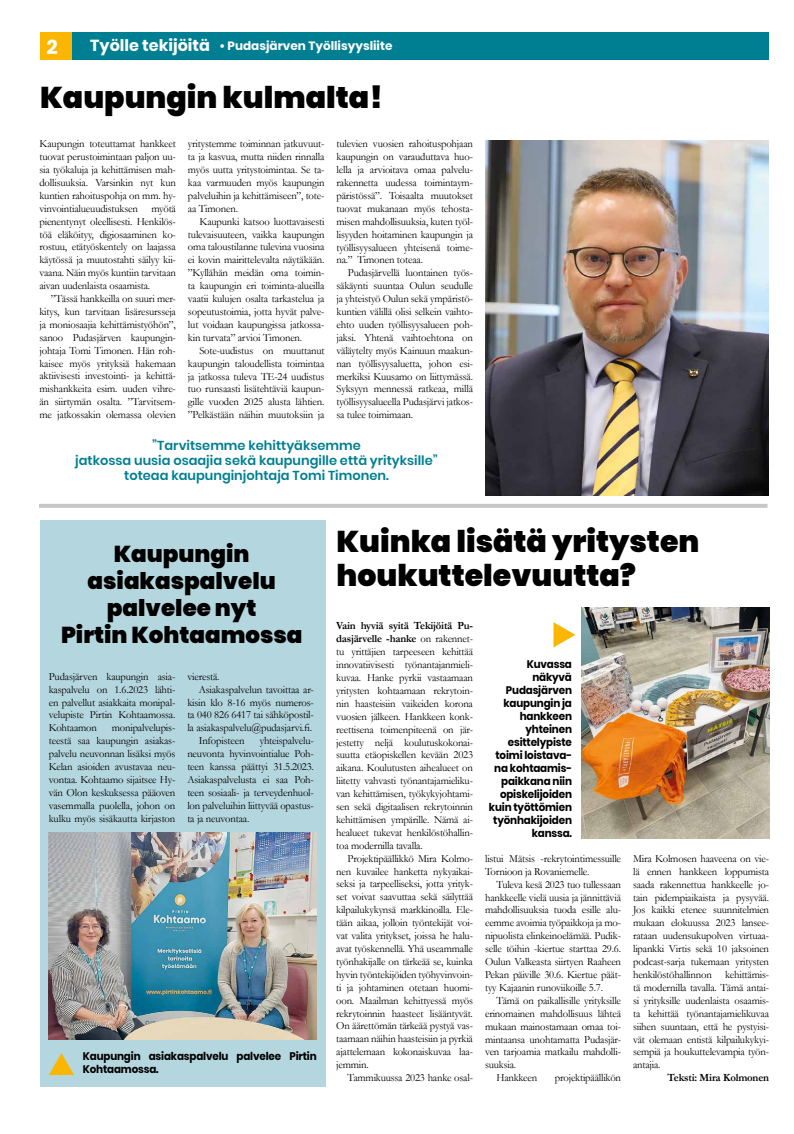
<style>
.page{position:relative;width:794px;height:1134px;background:#fff}
.page>*{position:absolute;margin:0;border:0;box-sizing:border-box;transform-origin:0 0}
.t1{font:900 30px/34px "Poppins";color:#000}
.t2{font:900 23px/27px "Poppins";color:#000;text-align:center}
.t3{font:700 20px "Poppins";color:#fff}
.t4{font:600 13px/15px "Poppins";color:#007f92;text-align:center}
.t5{font:700 12px "Poppins";color:#fff}
.t6{font:11px/12.9px "Garamond";letter-spacing:-.015em;color:#000;text-align:justify}
.t7{font:700 11px/13px "Poppins";letter-spacing:-.015em;color:#000;scale:.94 1}
.t8{font:700 11px "Garamond";letter-spacing:-.015em;color:#000}
.s1{font-size:16px}
.s2{font-weight:700}
</style>
<div class="page">
<div style="left:71px;top:32px;width:697px;height:28px;background:#007f92"></div>
<div style="left:40px;top:32px;width:32px;height:28px;background:#fab600"></div>
<img style="left:485px;top:140px;width:283px;height:355px">
<hr style="left:39px;top:504px;width:728px;height:4px;background:#c6c6c6">
<div style="left:40px;top:520px;width:285px;height:566px;background:#b4d6de"></div>
<svg style="left:49px;top:1053px;width:25px;height:22px"></svg>
<img style="left:49px;top:833px;width:268px;height:207px">
<svg style="left:553px;top:622px;width:22px;height:25px"></svg>
<img style="left:582px;top:608px;width:187px;height:230px">
<h3 class="t3" style="left:47px;top:35px;width:13px">2</h3>
<p class="t5" style="left:90px;top:39px;width:304px"><span class="s1">Työlle tekijöitä</span> • Pudasjärven Työllisyysliite</p>
<h1 class="t1" style="left:40px;top:81px;width:343px">Kaupungin kulmalta!</h1>
<p class="t6" style="left:39px;top:137px;width:138px">Kaupungin toteuttamat hankkeet tuovat perustoimintaan paljon uu&shy;sia työkaluja ja kehittämisen mah&shy;dollisuuksia. Varsinkin nyt kun kuntien rahoituspohja on mm. hy&shy;vinvointialueuudistuksen myötä pienentynyt oleellisesti. Henkilös&shy;töä eläköityy, digiosaaminen ko&shy;rostuu, etätyöskentely on laajassa käytössä ja muutostahti säilyy kii&shy;vaana. Näin myös kuntiin tarvitaan aivan uudenlaista osaamista.</p>
<p class="t6" style="left:39px;top:292px;width:138px;text-indent:11px">”Tässä hankkeilla on suuri mer&shy;kitys, kun tarvitaan lisäresursseja ja moniosaajia kehittämistyöhön”, sanoo Pudasjärven kaupungin&shy;johtaja Tomi Timonen. Hän roh&shy;kaisee myös yrityksiä hakemaan aktiivisesti investointi- ja kehittä&shy;mishankkeita esim. uuden vihre&shy;än siirtymän osalta. ”Tarvitsem&shy;me jatkossakin olemassa olevien</p>
<p class="t6" style="left:188px;top:137px;width:138px">yritystemme toiminnan jatkuvuut&shy;ta ja kasvua, mutta niiden rinnalla myös uutta yritystoimintaa. Se ta&shy;kaa varmuuden myös kaupungin palveluihin ja kehittämiseen”, tote&shy;aa Timonen.</p>
<p class="t6" style="left:188px;top:214px;width:138px;text-indent:11px">Kaupunki katsoo luottavaisesti tulevaisuuteen, vaikka kaupungin oma taloustilanne tulevina vuosina ei kovin mairittelevalta näytäkään. ”Kyllähän meidän oma toimin&shy;ta kaupungin eri toiminta-alueilla vaatii kulujen osalta tarkastelua ja sopeutustoimia, jotta hyvät palve&shy;lut voidaan kaupungissa jatkossa&shy;kin turvata” arvioi Timonen.</p>
<p class="t6" style="left:188px;top:343px;width:138px;text-indent:11px">Sote-uudistus on muuttanut kaupungin taloudellista toimintaa ja jatkossa tuleva TE-24 uudistus tuo runsaasti lisätehtäviä kaupun&shy;gille vuoden 2025 alusta lähtien. ”Pelkästään näihin muutoksiin ja</p>
<p class="t6" style="left:336px;top:137px;width:138px">tulevien vuosien rahoituspohjaan kaupungin on varauduttava huo&shy;lella ja arvioitava omaa palvelu&shy;rakennetta uudessa toimintaym&shy;päristössä”. Toisaalta muutokset tuovat mukanaan myös tehosta&shy;misen mahdollisuuksia, kuten työl&shy;lisyyden hoitaminen kaupungin ja työllisyysalueen yhteisenä toime&shy;na.” Timonen toteaa.</p>
<p class="t6" style="left:336px;top:266px;width:138px;text-indent:11px">Pudasjärvellä luontainen työs&shy;säkäynti suuntaa Oulun seudulle ja yhteistyö Oulun sekä ympäristö&shy;kuntien välillä olisi selkein vaihto&shy;ehto uuden työllisyysalueen poh&shy;jaksi. Yhtenä vaihtoehtona on väläytelty myös Kainuun maakun&shy;nan työllisyysaluetta, johon esi&shy;merkiksi Kuusamo on liittymässä.<br>Syksyyn mennessä ratkeaa, millä työllisyysalueella Pudasjärvi jatkos&shy;sa tulee toimimaan.</p>
<p class="t4" style="left:75px;top:438px;width:364px">”Tarvitsemme kehittyäksemme<br>jatkossa uusia osaajia sekä kaupungille että yrityksille” toteaa kaupunginjohtaja Tomi Timonen.</p>
<h2 class="t2" style="left:61px;top:541px;width:243px">Kaupungin asiakaspalvelu palvelee nyt<br>Pirtin Kohtaamossa</h2>
<p class="t6" style="left:49px;top:669px;width:128px">Pudasjärven kaupungin asia&shy;kaspalvelu on 1.6.2023 lähti&shy;en palvellut asiakkaita monipal&shy;velupiste Pirtin Kohtaamossa.<br>Kohtaamon</p>
<p class="t6" style="left:187px;top:669px;width:34px">vierestä.</p>
<p class="t6" style="left:199px;top:682px;width:117px">Asiakaspalvelun tavoittaa ar-</p>
<p class="t6" style="left:187px;top:695px;width:128px">kisin klo 8-16 myös numeros-</p>
<p class="t6" style="left:187px;top:708px;width:128px">ta 040 826 6417 tai sähköpostil-</p>
<p class="t6" style="left:187px;top:721px;width:126px">la asiakaspalvelu@pudasjarvi.fi.</p>
<p class="t6" style="left:199px;top:734px;width:47px">Infopisteen</p>
<p class="t6" style="left:49px;top:721px;width:128px;text-indent:63px">monipalvelupis&shy;teestä saa kaupungin asiakas&shy;palvelu neuvonnan lisäksi myös Kelan asioiden avustavaa neu&shy;vontaa. Kohtaamo sijaitsee Hy&shy;vän Olon keskuksessa pääoven vasemmalla puolella, johon on kulku myös sisäkautta kirjaston</p>
<p class="t6" style="left:187px;top:734px;width:128px;text-indent:72px">yhteispalvelu&shy;neuvonta hyvinvointialue Poh&shy;teen kanssa päättyi 31.5.2023.<br>Asiakaspalvelusta ei saa Poh&shy;teen sosiaali- ja terveydenhuol&shy;lon palveluihin liittyvää opastus&shy;ta ja neuvontaa.</p>
<p class="t7" style="left:83px;top:1050px;width:250px">Kaupungin asiakaspalvelu palvelee Pirtin<br>Kohtaamossa.</p>
<h1 class="t1" style="left:336px;top:524px;width:364px">Kuinka lisätä yritysten houkuttelevuutta?</h1>
<p class="t6" style="left:336px;top:619px;width:138px"><span class="s2">Vain hyviä syitä Tekijöitä Pu&shy;dasjärvelle -hanke</span> on rakennet&shy;tu yrittäjien tarpeeseen kehittää innovatiivisesti työnantajanmieli&shy;kuvaa. Hanke pyrkii vastaamaan yritysten kohtaamaan rekrytoin&shy;nin haasteisiin vaikeiden korona vuosien jälkeen. Hankkeen konk&shy;reettisena toimenpiteenä on jär&shy;jestetty neljä koulutuskokonai&shy;suutta etäopiskellen kevään 2023 aikana. Koulutusten aihealueet on liitetty vahvasti työnantajamieliku&shy;van kehittämisen, työkykyjohtami&shy;sen sekä digitaalisen rekrytoinnin kehittämisen ympärille. Nämä ai&shy;healueet tukevat henkilöstöhallin&shy;toa modernilla tavalla.</p>
<p class="t6" style="left:336px;top:851px;width:138px;text-indent:11px">Projektipäällikkö Mira Kolmo&shy;nen kuvailee hanketta nykyaikai&shy;seksi ja tarpeelliseksi, jotta yrityk&shy;set voivat saavuttaa sekä säilyttää kilpailukykynsä markkinoilla. Ele&shy;tään aikaa, jolloin työntekijät voi&shy;vat valita yritykset, joissa he halu&shy;avat työskennellä. Yhä useammalle työnhakijalle on tärkeää se, kuinka hyvin työntekijöiden työhyvinvoin&shy;ti ja johtaminen otetaan huomi&shy;oon. Maailman kehittyessä myös rekrytoinnin haasteet lisääntyvät.<br>On äärettömän tärkeää pystyä vas&shy;taamaan näihin haasteisiin ja pyrkiä ajattelemaan kokonaiskuvaa laa&shy;jemmin.</p>
<p class="t6" style="left:347px;top:1071px;width:127px">Tammikuussa 2023 hanke osal-</p>
<p class="t7" style="left:489px;top:658px;width:90px;text-align:right">Kuvassa näkyvä<br>Pudasjärven kaupungin ja hankkeen yhteinen esittelypiste toimi loistava&shy;na kohtaamis&shy;paikkana niin opiskelijoiden kuin työttömien työnhakijoiden kanssa.</p>
<p class="t6" style="left:485px;top:852px;width:137px">listui Mätsis -rekrytointimessuille<br>Tornioon ja Rovaniemelle.</p>
<p class="t6" style="left:485px;top:877px;width:137px;text-indent:11px">Tuleva kesä 2023 tuo tullessaan hankkeelle vielä uusia ja jännittäviä mahdollisuuksia tuoda esille alu&shy;eemme avoimia työpaikkoja ja mo&shy;nipuolista elinkeinoelämää. Pudik&shy;selle töihin -kiertue starttaa 29.6.<br>Oulun Valkeasta siirtyen Raaheen Pekan päiville 30.6. Kiertue päät&shy;tyy Kajaanin runoviikoille 5.7.</p>
<p class="t6" style="left:496px;top:993px;width:126px">Tämä on paikallisille yrityksille</p>
<p class="t6" style="left:485px;top:1006px;width:137px">erinomainen mahdollisuus lähteä</p>
<p class="t6" style="left:485px;top:1019px;width:137px">mukaan mainostamaan omaa toi-</p>
<p class="t6" style="left:485px;top:1032px;width:137px">mintaansa unohtamatta Pudasjär-</p>
<p class="t6" style="left:485px;top:1045px;width:137px">ven tarjoamia matkailu mahdolli-</p>
<p class="t6" style="left:485px;top:1058px;width:33px">suuksia.</p>
<p class="t6" style="left:496px;top:1071px;width:42px">Hankkeen</p>
<p class="t6" style="left:555px;top:1071px;width:68px">projektipäällikön</p>
<p class="t6" style="left:633px;top:852px;width:137px">Mira Kolmosen haaveena on vie&shy;lä ennen hankkeen loppumista saada rakennettua hankkeelle jo&shy;tain pidempiaikaista ja pysyvää.<br>Jos kaikki etenee suunnitelmien mukaan elokuussa 2023 lansee&shy;rataan uudensukupolven virtuaa&shy;lipankki Virtis sekä 10 jaksoinen podcast-sarja tukemaan yritysten henkilöstöhallinnon kehittämis&shy;tä modernilla tavalla. Tämä antai&shy;si yrityksille uudenlaista osaamis&shy;ta kehittää työnantajamielikuvaa siihen suuntaan, että he pystyisi&shy;vät olemaan entistä kilpailukykyi&shy;sempiä ja houkuttelevampia työn&shy;antajia.</p>
<p class="t8" style="left:667px;top:1070px;width:103px">Teksti: Mira Kolmonen</p>
</div>
